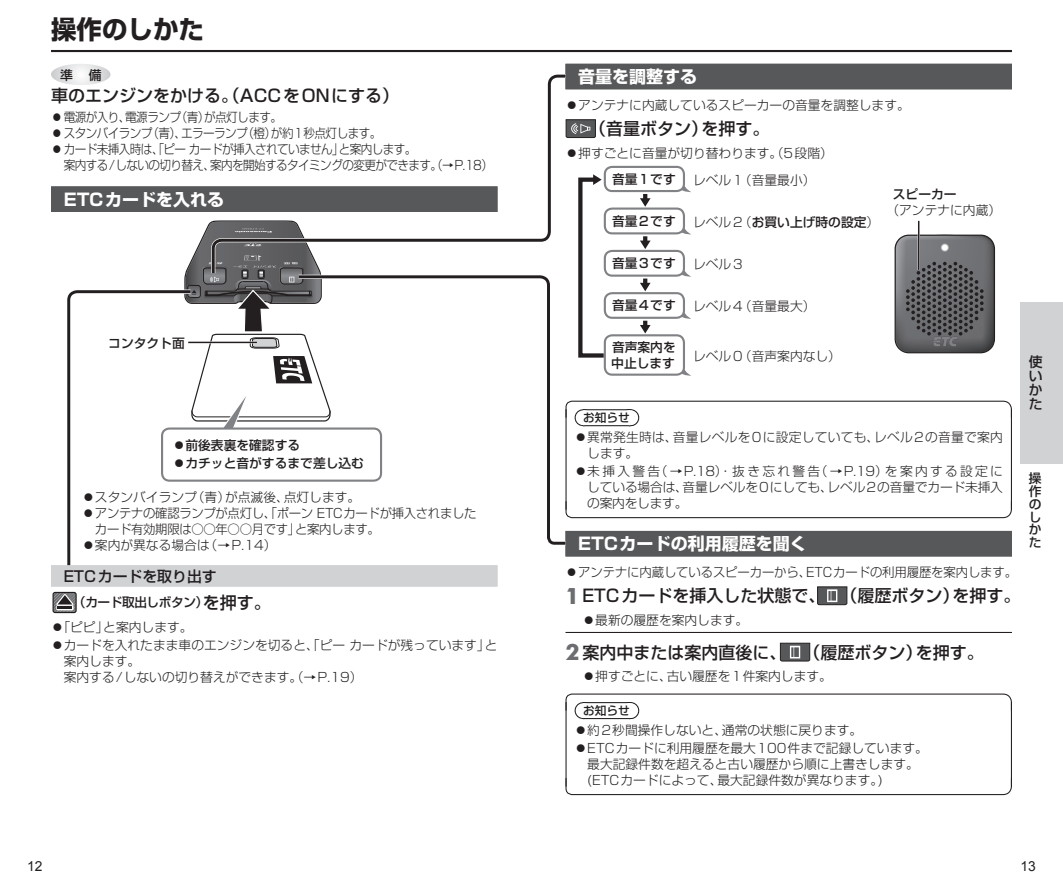
<style>
.page{position:relative;width:1063px;height:893px;background:#fff}
.page>*{position:absolute;margin:0;border:0;box-sizing:border-box;transform-origin:0 0}
.t1{font:700 25.5px "Shin Go Pro";color:#231f20}
.t2{font:500 16.95px "Shin Go Pro";color:#231f20}
.t3{font:700 16.95px "Shin Go Pro";color:#fff}
.t4{font:500 14.85px "Shin Go Pro";color:#231f20}
.t5{font:13.8px "Arial";color:#231f20}
.t6{font:500 13.8px/13.8px "Shin Go Pro";color:#231f20;text-align:justify}
.t7{font:300 12.75px/15.9px "Shin Go Pro";color:#231f20}
.t8{font:300 12.75px "Shin Go Pro";letter-spacing:-.05em;color:#231f20;scale:.91 1}
.t9{font:500 12.75px/12.8px "Shin Go Pro";color:#231f20}
.t10{font:300 12.75px "Shin Go Pro";letter-spacing:-.025em;color:#231f20}
.t11{font:300 12.75px/15.9px "Shin Go Pro";letter-spacing:.02em;color:#231f20}
.t12{font:500 11.7px "Shin Go Pro";color:#231f20}
.s1{font-weight:300}
.s2{font-weight:500}
.s3{font-weight:500;font-size:16.95px}
.s4{font-family:"Futura";font-weight:700;font-size:21.3px;color:#6c6d70}
</style>
<div class="page">
<div style="left:1020px;top:302px;width:43px;height:161px;background:#d1d2d4"></div>
<hr style="left:51px;top:50px;width:961px;height:2px;background:#231f20">
<div style="left:51px;top:186px;width:446px;height:26px;background:#57585a"></div>
<div style="left:51px;top:565px;width:446px;height:22px;background:#d1d2d4"></div>
<svg style="left:51px;top:64px;width:60px;height:21px"></svg>
<svg style="left:67px;top:223px;width:227px;height:343px"></svg>
<div style="left:53px;top:592px;width:24px;height:21px;border:1px solid #231f20;border-radius:2px"></div>
<svg style="left:53px;top:592px;width:24px;height:20px"></svg>
<hr style="left:58px;top:606px;width:14px;height:3px;background:#231f20">
<div style="left:566px;top:64px;width:446px;height:25px;background:#57585a"></div>
<div style="left:566px;top:531px;width:446px;height:25px;background:#57585a"></div>
<hr style="left:566px;top:632px;width:446px;height:1px;background:#231f20">
<svg style="left:570px;top:119px;width:26px;height:19px"></svg>
<svg style="left:578px;top:174px;width:30px;height:186px"></svg>
<svg style="left:680px;top:187px;width:11px;height:6px"></svg>
<div style="left:605px;top:167px;width:79px;height:24px;background:#fff;border-radius:7px"></div>
<div style="left:604px;top:166px;width:81px;height:26px;border:2px solid #808285;border-radius:7px"></div>
<svg style="left:895px;top:234px;width:100px;height:119px;background:#646467"></svg>
<hr style="left:918px;top:221px;width:2px;height:49px;background:#fff">
<hr style="left:918px;top:221px;width:1px;height:49px;background:#231f20">
<svg style="left:640px;top:194px;width:11px;height:13px"></svg>
<svg style="left:677px;top:229px;width:14px;height:6px"></svg>
<div style="left:605px;top:209px;width:79px;height:24px;background:#fff;border-radius:7px"></div>
<div style="left:604px;top:208px;width:81px;height:26px;border:2px solid #808285;border-radius:7px"></div>
<svg style="left:640px;top:236px;width:11px;height:13px"></svg>
<svg style="left:683px;top:271px;width:8px;height:6px"></svg>
<div style="left:605px;top:251px;width:79px;height:25px;background:#fff;border-radius:7px"></div>
<div style="left:604px;top:250px;width:81px;height:27px;border:2px solid #808285;border-radius:7px"></div>
<svg style="left:640px;top:279px;width:11px;height:12px"></svg>
<svg style="left:682px;top:313px;width:9px;height:6px"></svg>
<div style="left:605px;top:293px;width:79px;height:25px;background:#fff;border-radius:7px"></div>
<div style="left:604px;top:292px;width:81px;height:27px;border:2px solid #808285;border-radius:7px"></div>
<svg style="left:640px;top:321px;width:11px;height:12px"></svg>
<svg style="left:682px;top:370px;width:9px;height:6px"></svg>
<div style="left:605px;top:335px;width:79px;height:40px;background:#fff;border-radius:7px"></div>
<div style="left:604px;top:334px;width:81px;height:42px;border:2px solid #808285;border-radius:7px"></div>
<hr style="left:1011px;top:409px;width:1px;height:101px;background:#231f20">
<svg style="left:570px;top:400px;width:442px;height:26px"></svg>
<svg style="left:570px;top:500px;width:442px;height:19px"></svg>
<svg style="left:817px;top:586px;width:30px;height:19px"></svg>
<svg style="left:780px;top:643px;width:30px;height:19px"></svg>
<hr style="left:566px;top:702px;width:1px;height:85px;background:#231f20">
<hr style="left:1011px;top:702px;width:1px;height:85px;background:#231f20">
<svg style="left:565px;top:693px;width:447px;height:26px"></svg>
<svg style="left:565px;top:777px;width:447px;height:19px"></svg>
<svg style="left:296px;top:277px;width:272px;height:269px"></svg>
<svg style="left:210px;top:73px;width:358px;height:203px"></svg>
<h1 class="t1" style="left:51px;top:10px;width:155px">操作のしかた</h1>
<p class="t9" style="left:60px;top:67px;width:14px">準</p>
<p class="t9" style="left:89px;top:67px;width:14px">備</p>
<h2 class="t2" style="left:51px;top:82px;width:350px">車のエンジンをかける。（ACCをONにする）</h2>
<p class="t8" style="left:51px;top:107px;width:255px">⿟電源が入り、電源ランプ（青）が点灯します。</p>
<p class="t8" style="left:51px;top:123px;width:365px">⿟スタンバイランプ（青）、エラーランプ（橙）が約1秒点灯します。</p>
<p class="t8" style="left:51px;top:139px;width:403px">⿟カード未挿入時は、「ピーカードが挿入されていません」と案内します。</p>
<p class="t8" style="left:64px;top:155px;width:473px">案内する/しないの切り替え、案内を開始するタイミングの変更ができます。（→P.18）</p>
<h2 class="t3" style="left:64px;top:186px;width:162px">ETCカードを入れる</h2>
<p class="t9" style="left:108px;top:336px;width:78px">コンタクト面</p>
<p class="t9" style="left:173px;top:435px;width:193px;line-height:18.1px"><span class="s1">⿟</span>前後表裏を確認する<br><span class="s1">⿟</span>カチッと音がするまで差し込む</p>
<p class="t7" style="left:82px;top:488px;width:280px">⿟スタンバイランプ（青）が点滅後、点灯します。</p>
<p class="t10" style="left:82px;top:503px;width:408px">⿟アンテナの確認ランプが点灯し、｢ポーン ETCカードが挿入されました　</p>
<p class="t10" style="left:95px;top:518px;width:286px">カード有効期限は○○年○○月です｣と案内します。</p>
<p class="t7" style="left:82px;top:535px;width:196px">⿟案内が異なる場合は（→P.14）</p>
<p class="t4" style="left:64px;top:564px;width:155px">ETCカードを取り出す</p>
<p class="t7" style="left:51px;top:589px;width:221px;line-height:24.5px;text-indent:22px"><span class="s2">（カード取出しボタン）</span><span class="s3">を押す。</span>⿟｢ピピ｣と案内します。</p>
<p class="t7" style="left:64px;top:635px;width:435px;text-indent:-13px">⿟カードを入れたまま車のエンジンを切ると、「ピーカードが残っています」と案内します。<br>案内する/しないの切り替えができます。（→P.19）</p>
<h2 class="t3" style="left:578px;top:63px;width:121px">音量を調整する</h2>
<p class="t7" style="left:566px;top:96px;width:346px">⿟アンテナに内蔵しているスピーカーの音量を調整します。</p>
<h2 class="t2" style="left:589px;top:115px;width:182px">（音量ボタン）を押す。</h2>
<p class="t7" style="left:566px;top:144px;width:269px">⿟押すごとに音量が切り替わります。（5段階）</p>
<p class="t9" style="left:612px;top:171px;width:65px">音量１です</p>
<p class="t7" style="left:693px;top:170px;width:124px">レベル１（音量最小）</p>
<p class="t9" style="left:893px;top:187px;width:65px">スピーカー</p>
<p class="t7" style="left:886px;top:201px;width:116px">（アンテナに内蔵）</p>
<p class="t9" style="left:612px;top:213px;width:65px">音量２です</p>
<p class="t9" style="left:693px;top:214px;width:188px"><span class="s1">レベル２（</span>お買い上げ時の設定<span class="s1">）</span></p>
<p class="t9" style="left:612px;top:255px;width:65px">音量３です</p>
<p class="t7" style="left:693px;top:255px;width:53px">レベル３</p>
<p class="t9" style="left:612px;top:298px;width:65px">音量４です</p>
<p class="t7" style="left:693px;top:297px;width:124px">レベル４（音量最大）</p>
<p class="t9" style="left:611px;top:338px;width:66px;line-height:15.9px">音声案内を中止します</p>
<p class="t7" style="left:693px;top:346px;width:149px">レベル０（音声案内なし）</p>
<p class="t12" style="left:583px;top:408px;width:48px">お知らせ</p>
<p class="t11" style="left:587px;top:428px;width:417px;text-indent:-13px">⿟異常発生時は、音量レベルを0に設定していても、レベル2の音量で案内します。</p>
<p class="t7" style="left:587px;top:462px;width:417px;text-align:justify;text-indent:-13px">⿟未挿入警告（→P.18）・抜き忘れ警告（→P.19）を案内する設定にしている場合は、音量レベルを0にしても、レベル2の音量でカード未挿入の案内をします。</p>
<h2 class="t3" style="left:578px;top:530px;width:230px">ETCカードの利用履歴を聞く</h2>
<p class="t7" style="left:566px;top:563px;width:453px">⿟アンテナに内蔵しているスピーカーから、ETCカードの利用履歴を案内します。</p>
<h2 class="t2" style="left:566px;top:582px;width:456px"><span class="s4">1</span>ETCカードを挿入した状態で、 （履歴ボタン）を押す。</h2>
<p class="t7" style="left:583px;top:611px;width:167px">⿟最新の履歴を案内します。</p>
<h2 class="t2" style="left:566px;top:638px;width:420px"><span class="s4">2</span>案内中または案内直後に、 （履歴ボタン）を押す。</h2>
<p class="t7" style="left:583px;top:667px;width:251px">⿟押すごとに、古い履歴を1件案内します。</p>
<p class="t12" style="left:583px;top:700px;width:48px">お知らせ</p>
<p class="t7" style="left:575px;top:720px;width:355px;line-height:18.1px">⿟約2秒間操作しないと、通常の状態に戻ります。<br>⿟ETCカードに利用履歴を最大100件まで記録しています。</p>
<p class="t7" style="left:587px;top:755px;width:333px">最大記録件数を超えると古い履歴から順に上書きします。(ETCカードによって、最大記録件数が異なります。)</p>
<p class="t6" style="left:1029px;top:353px;width:15px">使いかた</p>
<p class="t9" style="left:1029px;top:470px;width:14px;text-align:justify">操作のしかた</p>
<p class="t5" style="left:27px;top:856px;width:17px">12</p>
<p class="t5" style="left:1020px;top:856px;width:17px">13</p>
</div>
